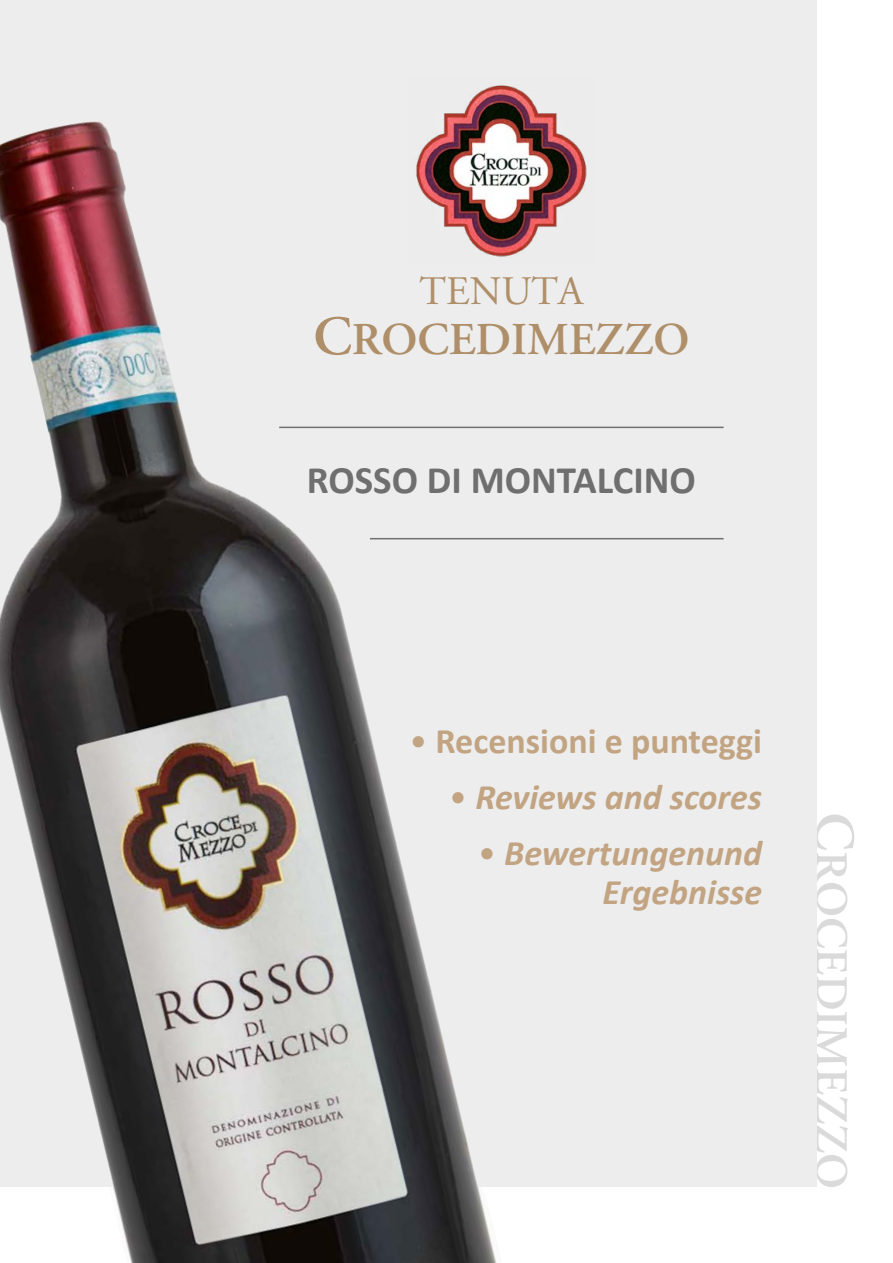
<style>
.page{position:relative;width:893px;height:1263px;background:#fff}
.page>*{position:absolute;margin:0;border:0;box-sizing:border-box;transform-origin:0 0}
.t1{font:600 45.45px "Adobe Garamond";color:#dadada}
.t2{font:600 45.45px "Adobe Garamond";color:#ae8f69}
.t3{font:40.35px "Adobe Garamond Regular SC";color:#ae8f69}
.t4{font:700 39px "Calibri";color:#706f6f}
.t5{font:italic 700 36px/39px "Calibri";color:#c2a482;text-align:right}
.t6{font:700 36px "Calibri";color:#c2a482}
.s1{font-size:55.5px}
.s2{font-weight:400}
.s3{font-weight:400;font-style:normal}
</style>
<div class="page">
<div style="left:0;top:0;width:816px;height:1186px;background:#ededed"></div>
<img style="left:504px;top:85px;width:83px;height:172px">
<hr style="left:279px;top:427px;width:445px;height:1px;background:#706f6f">
<hr style="left:370px;top:538px;width:354px;height:1px;background:#706f6f">
<img style="left:0;top:85px;width:504px;height:1178px">
<p class="t3" style="left:419px;top:269px;width:165px">TENUTA</p>
<p class="t2" style="left:313px;top:315px;width:378px"><span class="s1">C</span>ROCEDIMEZZO</p>
<p class="t4" style="left:307px;top:455px;width:390px">ROSSO DI MONTALCINO</p>
<p class="t6" style="left:409px;top:718px;width:354px"><span class="s2">•</span> Recensioni e punteggi</p>
<p class="t5" style="left:449px;top:777px;width:314px"><span class="s3">•</span> Reviews and scores</p>
<p class="t5" style="left:478px;top:833px;width:285px"><span class="s3">•</span> Bewertungenund<br>Ergebnisse</p>
<p class="t1" style="left:856px;top:812px;width:378px;rotate:90deg"><span class="s1">C</span>ROCEDIMEZZO</p>
</div>
